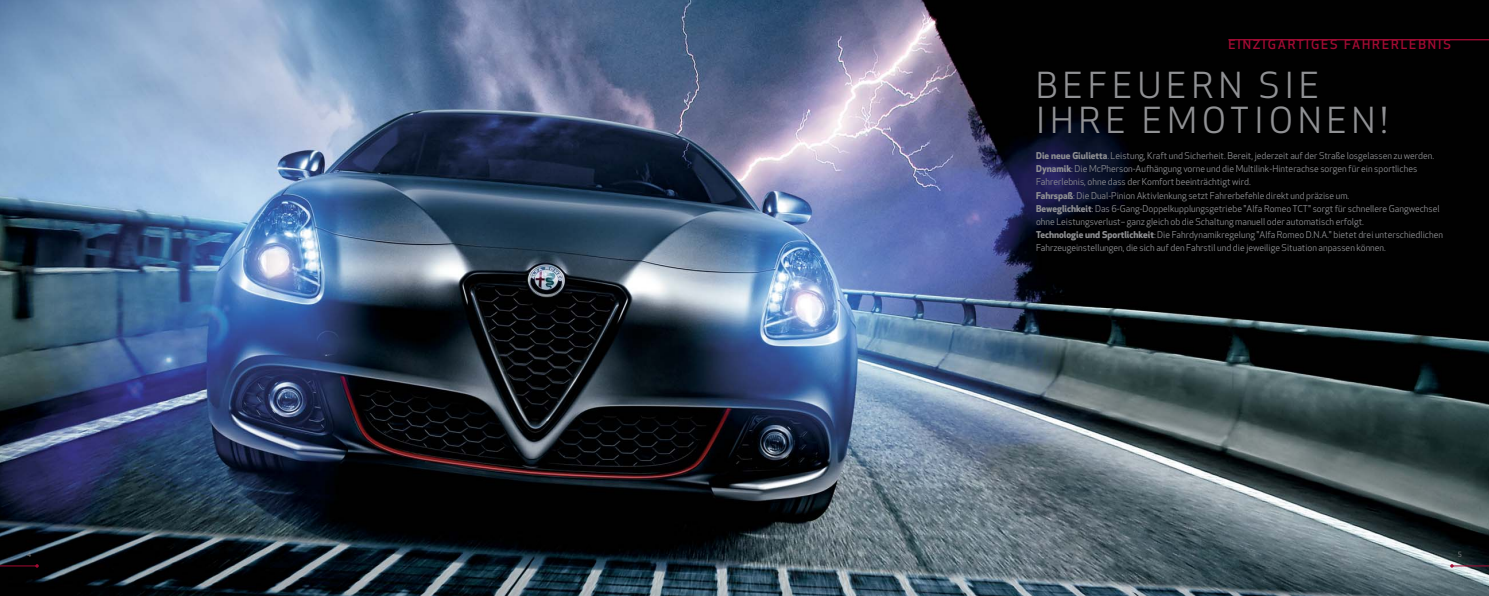
<style>
.page{position:relative;width:1489px;height:596px;background:#fff}
.page>*{position:absolute;margin:0;border:0;box-sizing:border-box;transform-origin:0 0}
.t1{font:35px/35px "Apex New";letter-spacing:.15em;color:#909194}
.t2{font:500 12.6px "Apex New";letter-spacing:.15em;color:#a20b33}
.t3{font:9.19px/13.1px "Apex New";color:#909194}
.t4{font:7px "Apex New";color:#909194}
.s1{font-weight:700}
</style>
<div class="page">
<img style="left:0;top:0;width:1488px;height:595px">
<hr style="left:0;top:565px;width:37px;height:1px;background:#a20b33">
<hr style="left:1451px;top:565px;width:37px;height:1px;background:#a20b33">
<hr style="left:1228px;top:39px;width:260px;height:1px;background:#a20b33">
<h2 class="t2" style="left:1228px;top:40px;width:224px">EINZIGARTIGES FAHRERLEBNIS</h2>
<h1 class="t1" style="left:1036px;top:72px;width:353px">BEFEUERN SIE<br>IHRE EMOTIONEN!</h1>
<p class="t3" style="left:1036px;top:150px;width:408px"><span class="s1">Die neue Giulietta</span>. Leistung, Kraft und Sicherheit. Bereit, jederzeit auf der Straße losgelassen zu werden.<br><span class="s1">Dynamik</span>: Die McPherson-Aufhängung vorne und die Multilink-Hinterachse sorgen für ein sportliches Fahrerlebnis, ohne dass der Komfort beeinträchtigt wird.<br><span class="s1">Fahrspaß</span>: Die Dual-Pinion Aktivlenkung setzt Fahrerbefehle direkt und präzise um.<br><span class="s1">Beweglichkeit</span>: Das 6-Gang-Doppelkupplungsgetriebe "Alfa Romeo TCT" sorgt für schnellere Gangwechsel ohne Leistungsverlust– ganz gleich ob die Schaltung manuell oder automatisch erfolgt.<br><span class="s1">Technologie und Sportlichkeit</span>: Die Fahrdynamikregelung "Alfa Romeo D.N.A." bietet drei unterschiedlichen Fahrzeugeinstellungen, die sich auf den Fahrstil und die jeweilige Situation anpassen können.</p>
<p class="t4" style="left:27px;top:551px;width:6px">4</p>
<p class="t4" style="left:1457px;top:551px;width:6px">5</p>
</div>
